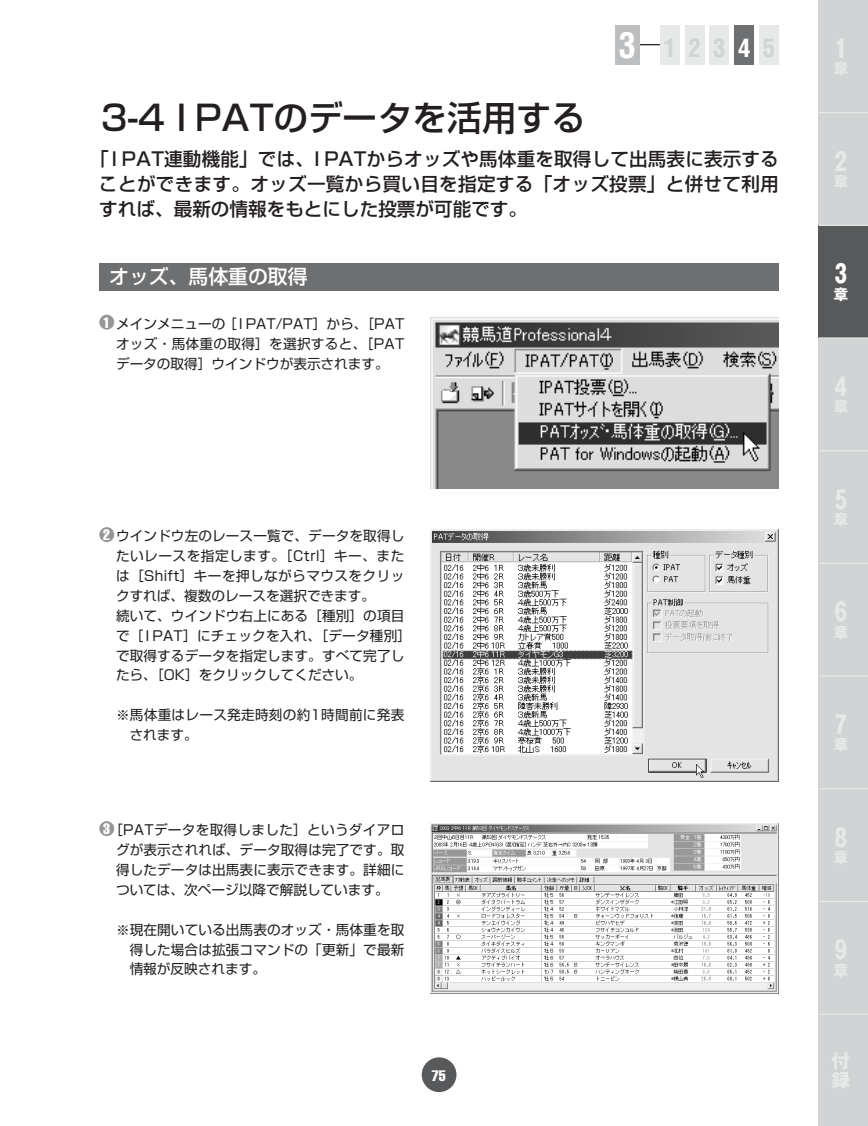
<style>
.page{position:relative;width:868px;height:1126px;background:#fff}
.page>*{position:absolute;margin:0;border:0;box-sizing:border-box;transform-origin:0 0}
.t1{font:500 34.65px "Shin Go";color:#231f20}
.t2{font:700 24.85px "Gothic MB101";color:#e7e8e8}
.t3{font:700 condensed 24.85px "Helvetica";letter-spacing:.5em;color:#d1d3d4}
.t4{font:700 24.85px "Gothic MB101";color:#fff}
.t5{font:500 19.78px "Shin Go";color:#fff}
.t6{font:500 18.55px/24.8px "Shin Go";letter-spacing:.015em;color:#231f20;text-align:justify}
.t7{font:700 18.55px/18.6px "Gothic MB101";color:#e7e8e8}
.t8{font:700 14.88px "Gothic MB101";color:#e7e8e8}
.t9{font:extra-condensed 14.88px "Helvetica";color:#fff}
.t10{font:700 14.88px "Gothic MB101";color:#fff}
.t11{font:13.65px/19.8px "Shin Go";letter-spacing:.005em;color:#231f20}
.s1{font-size:34.65px;color:#fff}
.s2{color:#fff}
.s3{font-family:"Helvetica";font-stretch:extra-condensed;font-size:14.88px;color:#fff}
</style>
<div class="page">
<div style="left:422px;top:1057px;width:34px;height:34px;background:#58595b;border-radius:50%"></div>
<img style="left:431px;top:317px;width:348px;height:171px">
<div style="left:99px;top:315px;width:15px;height:14px;background:#949698;border-radius:50%"></div>
<img style="left:431px;top:529px;width:348px;height:252px">
<div style="left:99px;top:527px;width:15px;height:15px;background:#949698;border-radius:50%"></div>
<img style="left:431px;top:823px;width:348px;height:169px">
<div style="left:99px;top:821px;width:15px;height:14px;background:#949698;border-radius:50%"></div>
<div style="left:819px;top:0;width:49px;height:225px;background:#d1d3d4"></div>
<hr style="left:819px;top:112px;width:49px;height:1px;background:#e7e8e8">
<div style="left:819px;top:225px;width:49px;height:113px;background:#58595b"></div>
<div style="left:819px;top:338px;width:49px;height:112px;background:#d1d3d4"></div>
<div style="left:819px;top:450px;width:49px;height:113px;background:#d1d3d4"></div>
<div style="left:819px;top:563px;width:49px;height:113px;background:#d1d3d4"></div>
<div style="left:819px;top:676px;width:49px;height:112px;background:#d1d3d4"></div>
<div style="left:819px;top:788px;width:49px;height:113px;background:#d1d3d4"></div>
<div style="left:819px;top:901px;width:49px;height:112px;background:#d1d3d4"></div>
<div style="left:819px;top:1013px;width:49px;height:112px;background:#d1d3d4"></div>
<hr style="left:819px;top:225px;width:49px;height:1px;background:#e7e8e8">
<hr style="left:819px;top:337px;width:49px;height:1px;background:#e7e8e8">
<hr style="left:819px;top:450px;width:49px;height:1px;background:#e7e8e8">
<hr style="left:819px;top:562px;width:49px;height:2px;background:#e7e8e8">
<hr style="left:819px;top:675px;width:49px;height:1px;background:#e7e8e8">
<hr style="left:819px;top:788px;width:49px;height:1px;background:#e7e8e8">
<hr style="left:819px;top:900px;width:49px;height:1px;background:#e7e8e8">
<hr style="left:819px;top:1013px;width:49px;height:1px;background:#e7e8e8">
<div style="left:615px;top:25px;width:25px;height:39px;background:#bcbec0"></div>
<div style="left:660px;top:25px;width:20px;height:39px;background:#e7e8e8"></div>
<div style="left:685px;top:25px;width:20px;height:39px;background:#e7e8e8"></div>
<div style="left:709px;top:25px;width:20px;height:39px;background:#e7e8e8"></div>
<div style="left:734px;top:25px;width:20px;height:39px;background:#6d6f71"></div>
<div style="left:759px;top:25px;width:20px;height:39px;background:#e7e8e8"></div>
<svg style="left:640px;top:44px;width:20px;height:1px"></svg>
<div style="left:99px;top:263px;width:680px;height:28px;background:#6d6f71"></div>
<h2 class="t3" style="left:619px;top:38px;width:158px"><span class="s1">3</span> 123<span class="s2">4</span>5</h2>
<h1 class="t1" style="left:101px;top:105px;width:486px">3-4 I PATのデータを活用する</h1>
<h3 class="t6" style="left:99px;top:148px;width:681px;text-indent:-9px">「I PAT連動機能」では、I PATからオッズや馬体重を取得して出馬表に表示することができます。オッズ一覧から買い目を指定する「オッズ投票」と併せて利用すれば、最新の情報をもとにした投票が可能です。</h3>
<h3 class="t5" style="left:109px;top:269px;width:200px">オッズ、馬体重の取得</h3>
<p class="t11" style="left:103px;top:315px;width:303px"><span class="s3">1</span> メインメニューの［I PAT/PAT］から、［PAT</p>
<p class="t11" style="left:116px;top:335px;width:290px">オッズ・馬体重の取得］を選択すると、［PATデータの取得］ウインドウが表示されます。</p>
<p class="t11" style="left:103px;top:528px;width:303px"><span class="s3">2</span> ウインドウ左のレース一覧で、データを取得し</p>
<p class="t11" style="left:116px;top:547px;width:297px">たいレースを指定します。［Ctrl］キー、または［Shift］キーを押しながらマウスをクリックすれば、複数のレースを選択できます。<br>続いて、ウインドウ右上にある［種別］の項目で［I PAT］にチェックを入れ、［データ種別］で取得するデータを指定します。すべて完了したら、［OK］をクリックしてください。</p>
<p class="t11" style="left:130px;top:706px;width:276px;text-indent:-14px">※馬体重はレース発走時刻の約1時間前に発表されます。</p>
<p class="t11" style="left:103px;top:821px;width:303px"><span class="s3">3</span>［PATデータを取得しました］というダイアロ</p>
<p class="t11" style="left:116px;top:841px;width:290px;text-align:justify">グが表示されれば、データ取得は完了です。取得したデータは出馬表に表示できます。詳細については、次ページ以降で解説しています。</p>
<p class="t11" style="left:130px;top:921px;width:276px;text-align:justify;text-indent:-14px">※現在開いている出馬表のオッズ・馬体重を取得した場合は拡張コマンドの「更新」で最新情報が反映されます。</p>
<p class="t9" style="left:432px;top:1069px;width:15px">75</p>
<h2 class="t2" style="left:829px;top:39px;width:26px">１</h2>
<p class="t8" style="left:833px;top:63px;width:16px">章</p>
<h2 class="t2" style="left:829px;top:152px;width:26px">２</h2>
<p class="t8" style="left:833px;top:176px;width:16px">章</p>
<h2 class="t4" style="left:829px;top:264px;width:26px">３</h2>
<p class="t10" style="left:833px;top:288px;width:16px">章</p>
<h2 class="t2" style="left:829px;top:377px;width:26px">４</h2>
<p class="t8" style="left:833px;top:401px;width:16px">章</p>
<h2 class="t2" style="left:829px;top:490px;width:26px">５</h2>
<p class="t8" style="left:833px;top:513px;width:16px">章</p>
<h2 class="t2" style="left:829px;top:602px;width:26px">６</h2>
<p class="t8" style="left:833px;top:626px;width:16px">章</p>
<h2 class="t2" style="left:829px;top:715px;width:26px">７</h2>
<p class="t8" style="left:833px;top:739px;width:16px">章</p>
<h2 class="t2" style="left:829px;top:828px;width:26px">８</h2>
<p class="t8" style="left:833px;top:851px;width:16px">章</p>
<h2 class="t2" style="left:829px;top:940px;width:26px">９</h2>
<p class="t8" style="left:833px;top:964px;width:16px">章</p>
<h3 class="t7" style="left:832px;top:1054px;width:20px">付録</h3>
</div>
